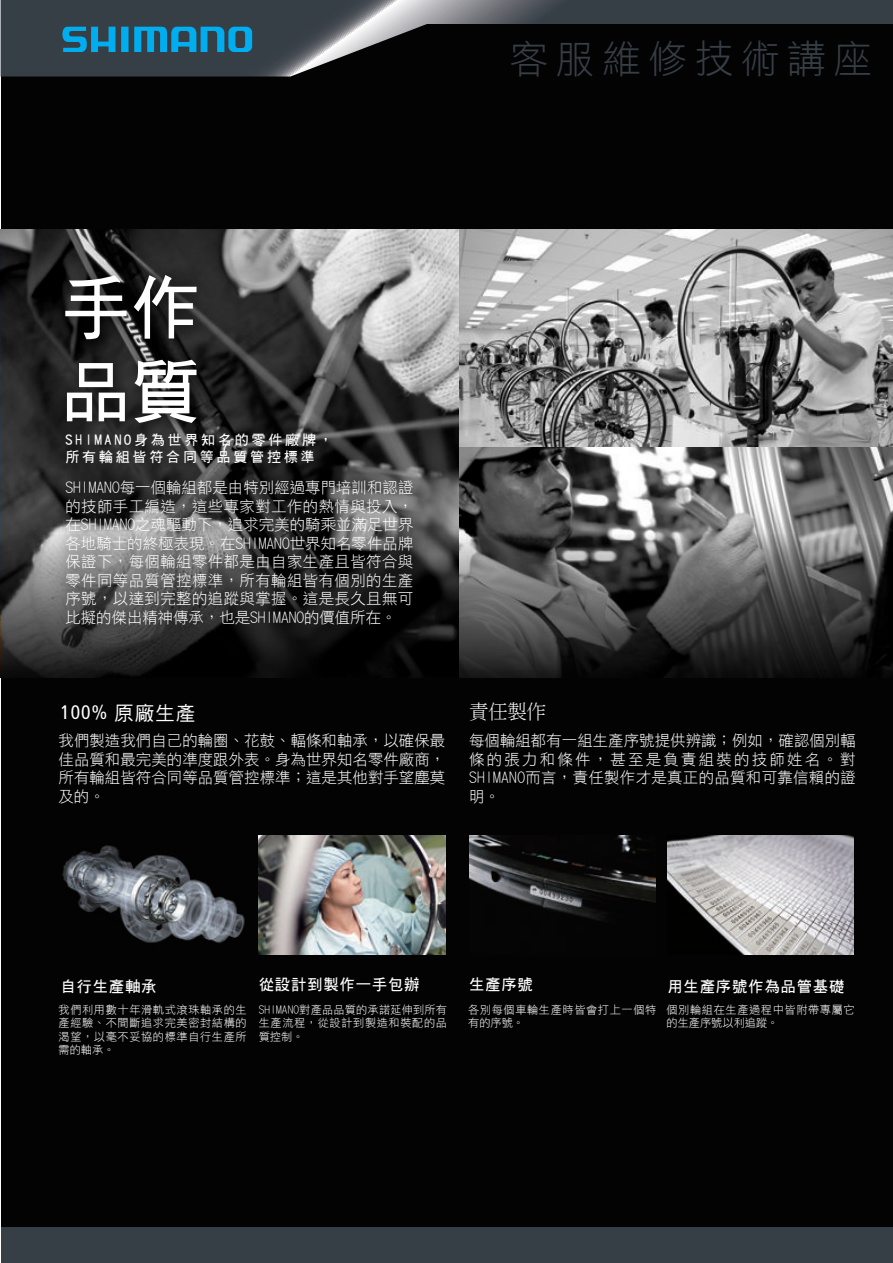
<style>
.page{position:relative;width:893px;height:1263px;background:#fff}
.page>*{position:absolute;margin:0;border:0;box-sizing:border-box;transform-origin:0 0}
.t1{font:70.05px/84px "DF Hei W7 WIN BF";color:#fff}
.t2{font:38.55px "DF Hei W3 WIN BF";letter-spacing:.2em;color:#363e46}
.t3{font:condensed 19.65px "Frutiger LT Std";color:#fff}
.t4{font:300 19.65px "Adobe Ming Std";color:#fff}
.t5{font:15.45px/18.5px "DF Hei W3 WIN BF";letter-spacing:.005em;color:#fff;text-align:justify}
.t6{font:15.45px "DF Hei W7 WIN BF";letter-spacing:.05em;color:#fff}
.t7{font:13.95px/16.8px "DF Hei W7 WIN BF";letter-spacing:.2em;color:#fff}
.t8{font:11.25px/13.5px "DF Hei W3 WIN BF";letter-spacing:.055em;color:#fff;text-align:justify}
.s1{font-family:"DF Hei W5 WIN BF";font-stretch:normal}
</style>
<div class="page">
<img style="left:0;top:240px;width:1px;height:438px">
<div style="left:1px;top:0;width:892px;height:1227px;background:#040303"></div>
<svg style="left:1px;top:0;width:892px;height:76px"></svg>
<svg style="left:62px;top:27px;width:190px;height:25px;background:#167ea8"></svg>
<div style="left:1px;top:1227px;width:892px;height:36px;background:#363e46"></div>
<svg style="left:1px;top:229px;width:892px;height:448px;background:#707070"></svg>
<img style="left:62px;top:845px;width:183px;height:98px">
<img style="left:259px;top:835px;width:186px;height:119px">
<img style="left:667px;top:835px;width:187px;height:119px">
<img style="left:469px;top:835px;width:186px;height:86px">
<img style="left:39px;top:251px;width:187px;height:201px">
<img style="left:45px;top:459px;width:394px;height:219px">
<h1 class="t1" style="left:60px;top:265px;width:141px">手作品質</h1>
<p class="t7" style="left:65px;top:432px;width:269px">SHIMANO身為世界知名的零件廠牌，所有輪組皆符合同等品質管控標準</p>
<p class="t5" style="left:65px;top:478px;width:349px">SHIMANO每一個輪組都是由特別經過專門培訓和認證的技師手工編造，這些專家對工作的熱情與投入，在SHIMANO之魂驅動下，追求完美的騎乘並滿足世界各地騎士的終極表現。在SHIMANO世界知名零件品牌保證下，每個輪組零件都是由自家生產且皆符合與零件同等品質管控標準，所有輪組皆有個別的生產序號，以達到完整的追蹤與掌握。這是長久且無可比擬的傑出精神傳承，也是SHIMANO的價值所在。</p>
<h2 class="t2" style="left:510px;top:39px;width:364px">客服維修技術講座</h2>
<p class="t3" style="left:60px;top:701px;width:137px">100% <span class="s1">原廠生產</span></p>
<p class="t4" style="left:469px;top:701px;width:79px">責任製作</p>
<p class="t5" style="left:59px;top:731px;width:388px">我們製造我們自己的輪圈、花鼓、輻條和軸承，以確保最佳品質和最完美的準度跟外表。身為世界知名零件廠商，所有輪組皆符合同等品質管控標準；這是其他對手望塵莫及的。</p>
<p class="t5" style="left:469px;top:731px;width:388px">每個輪組都有一組生產序號提供辨識；例如，確認個別輻條的張力和條件，甚至是負責組裝的技師姓名。對SHIMANO而言，責任製作才是真正的品質和可靠信賴的證明。</p>
<p class="t6" style="left:60px;top:979px;width:98px">自行生產軸承</p>
<p class="t6" style="left:259px;top:977px;width:162px">從設計到製作一手包辦</p>
<p class="t6" style="left:469px;top:977px;width:65px">生產序號</p>
<p class="t6" style="left:667px;top:979px;width:179px">用生產序號作為品管基礎</p>
<p class="t8" style="left:59px;top:1002px;width:190px">我們利用數十年滑軌式滾珠軸承的生產經驗、不間斷追求完美密封結構的渴望，以毫不妥協的標準自行生產所需的軸承。</p>
<p class="t8" style="left:259px;top:1002px;width:190px">SHIMANO對產品品質的承諾延伸到所有生產流程，從設計到製造和裝配的品質控制。</p>
<p class="t8" style="left:468px;top:1002px;width:190px">各別每個車輪生產時皆會打上一個特有的序號。</p>
<p class="t8" style="left:666px;top:1002px;width:190px">個別輪組在生產過程中皆附帶專屬它的生產序號以利追蹤。</p>
</div>
